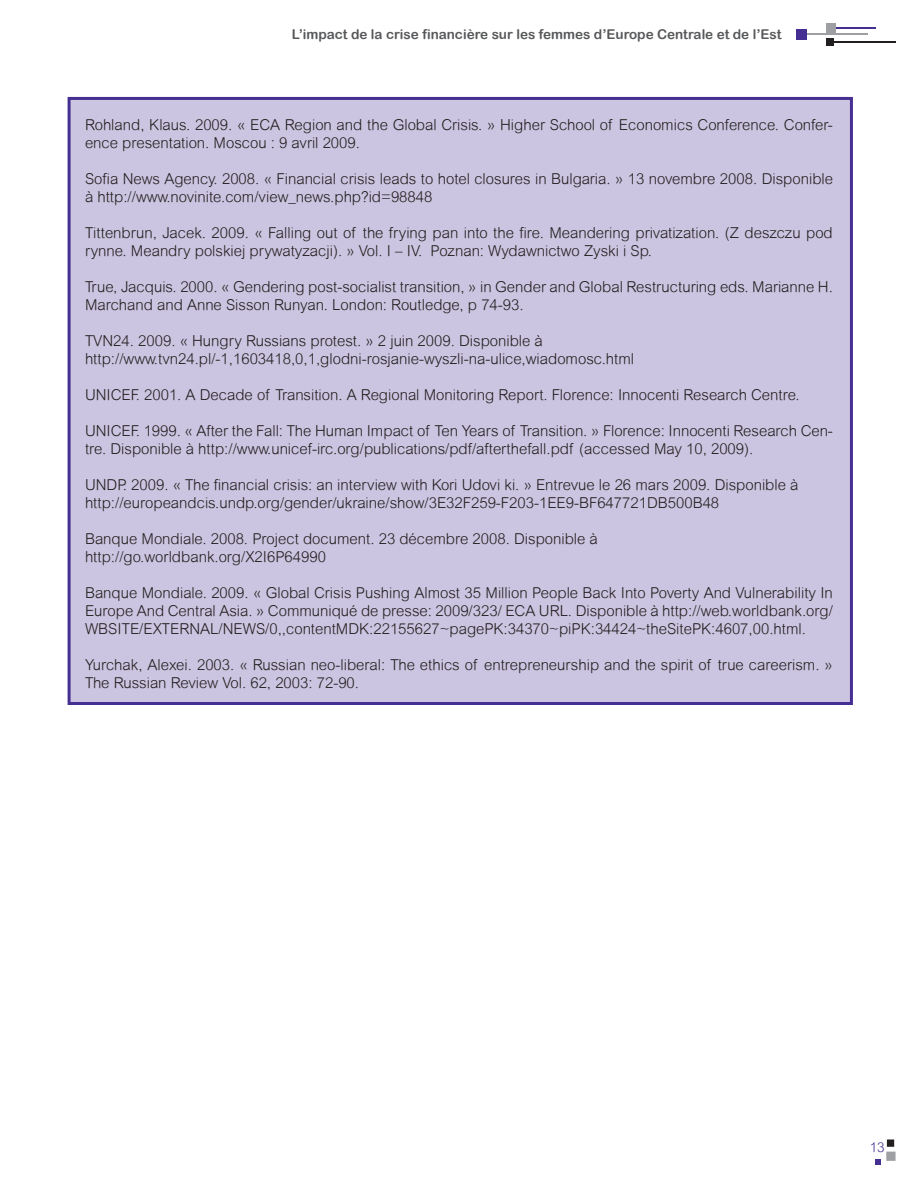
<style>
.page{position:relative;width:918px;height:1188px;background:#fff}
.page>*{position:absolute;margin:0;border:0;box-sizing:border-box;transform-origin:0 0}
.BODYBRIEFS{font:300 15px/18px "Arial Rounded MT";color:#231f20}
.t1{font:13.5px "Arial Rounded MT Bold";color:#57585a}
.t2{font:300 13.5px "Arial Rounded MT";color:#452f92}
</style>
<div class="page">
<hr style="left:835px;top:27px;width:41px;height:1px;background:#452f92">
<hr style="left:804px;top:34px;width:64px;height:1px;background:#9d9fa2">
<hr style="left:831px;top:41px;width:65px;height:1px;background:#231f20">
<div style="left:827px;top:38px;width:7px;height:7px;background:#231f20"></div>
<div style="left:826px;top:23px;width:9px;height:10px;background:#9d9fa2"></div>
<div style="left:796px;top:30px;width:10px;height:10px;background:#452f92"></div>
<div style="left:887px;top:1140px;width:7px;height:7px;background:#231f20"></div>
<div style="left:886px;top:1152px;width:10px;height:9px;background:#9d9fa2"></div>
<svg style="left:875px;top:1159px;width:6px;height:6px"></svg>
<div style="left:68px;top:97px;width:785px;height:608px;background:#ccc5e1;border:3px solid #452f92"></div>
<p class="t1" style="left:292px;top:26px;width:491px">L’impact de la crise financière sur les femmes d’Europe Centrale et de l’Est</p>
<p class="BODYBRIEFS" style="left:85px;top:115px;width:749px">Rohland, Klaus. 2009. « ECA Region and the Global Crisis. » Higher School of Economics Conference. Confer&shy;ence presentation. Moscou : 9 avril 2009.</p>
<p class="BODYBRIEFS" style="left:85px;top:169px;width:749px">Sofia News Agency. 2008. « Financial crisis leads to hotel closures in Bulgaria. » 13 novembre 2008. Disponible à http://www.novinite.com/view_news.php?id=98848</p>
<p class="BODYBRIEFS" style="left:85px;top:223px;width:749px">Tittenbrun, Jacek. 2009. « Falling out of the frying pan into the fire. Meandering privatization. (Z deszczu pod rynne. Meandry polskiej prywatyzacji). » Vol. I – IV. Poznan: Wydawnictwo Zyski i Sp.</p>
<p class="BODYBRIEFS" style="left:85px;top:277px;width:749px">True, Jacquis. 2000. « Gendering post-socialist transition, » in Gender and Global Restructuring eds. Marianne H.<br>Marchand and Anne Sisson Runyan. London: Routledge, p 74-93.</p>
<p class="BODYBRIEFS" style="left:85px;top:331px;width:459px">TVN24. 2009. « Hungry Russians protest. » 2 juin 2009. Disponible à</p>
<p class="BODYBRIEFS" style="left:85px;top:349px;width:551px">http://www.tvn24.pl/-1,1603418,0,1,glodni-rosjanie-wyszli-na-ulice,wiadomosc.html</p>
<p class="BODYBRIEFS" style="left:85px;top:385px;width:716px">UNICEF. 2001. A Decade of Transition. A Regional Monitoring Report. Florence: Innocenti Research Centre.</p>
<p class="BODYBRIEFS" style="left:85px;top:421px;width:749px">UNICEF. 1999. « After the Fall: The Human Impact of Ten Years of Transition. » Florence: Innocenti Research Cen&shy;tre. Disponible à http://www.unicef-irc.org/publications/pdf/afterthefall.pdf (accessed May 10, 2009).</p>
<p class="BODYBRIEFS" style="left:85px;top:475px;width:715px">UNDP. 2009. « The financial crisis: an interview with Kori Udovi ki. » Entrevue le 26 mars 2009. Disponible à</p>
<p class="BODYBRIEFS" style="left:85px;top:493px;width:636px">http://europeandcis.undp.org/gender/ukraine/show/3E32F259-F203-1EE9-BF647721DB500B48</p>
<p class="BODYBRIEFS" style="left:85px;top:529px;width:514px">Banque Mondiale. 2008. Project document. 23 décembre 2008. Disponible à</p>
<p class="BODYBRIEFS" style="left:85px;top:547px;width:243px">http://go.worldbank.org/X2I6P64990</p>
<p class="BODYBRIEFS" style="left:85px;top:583px;width:749px;text-align:justify">Banque Mondiale. 2009. « Global Crisis Pushing Almost 35 Million People Back Into Poverty And Vulnerability In Europe And Central Asia. » Communiqué de presse: 2009/323/ ECA URL. Disponible à http://web.worldbank.org/ WBSITE/EXTERNAL/NEWS/0,,contentMDK:22155627~pagePK:34370~piPK:34424~theSitePK:4607,00.html.</p>
<p class="BODYBRIEFS" style="left:85px;top:655px;width:749px">Yurchak, Alexei. 2003. « Russian neo-liberal: The ethics of entrepreneurship and the spirit of true careerism. »<br>The Russian Review Vol. 62, 2003: 72-90.</p>
<p class="t2" style="left:870px;top:1139px;width:16px">13</p>
</div>
